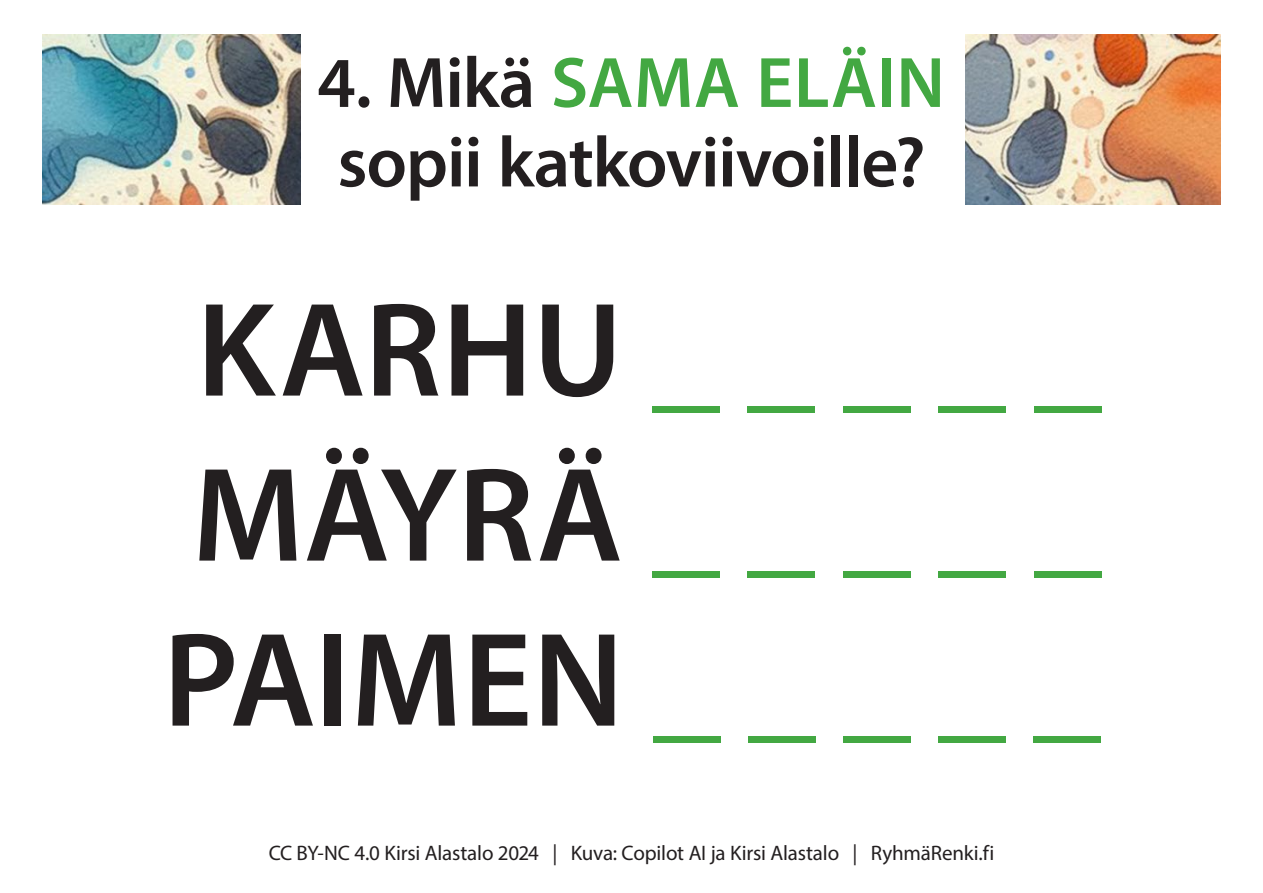
<style>
.page{position:relative;width:1263px;height:893px;background:#fff}
.page>*{position:absolute;margin:0;border:0;box-sizing:border-box;transform-origin:0 0}
.anagrammi{font:600 135px "Myriad Pro";color:#231f20}
.kysymys-iso{font:600 72px/79.5px "Myriad Pro";letter-spacing:-.015em;color:#231f20}
.t1{font:21px "Myriad Pro";letter-spacing:-.01em;color:#231f20}
.s1{color:#43a842}
</style>
<div class="page">
<img style="left:42px;top:34px;width:1178px;height:170px">
<div style="left:301px;top:20px;width:664px;height:211px;background:#fff"></div>
<p class="kysymys-iso" style="left:317px;top:41px;width:629px">4. Mikä <span class="s1">SAMA ELÄIN </span>sopii katkoviivoille?</p>
<p class="anagrammi" style="left:197px;top:264px;width:906px">KARHU <span class="s1">_ _ _ _ _</span></p>
<p class="anagrammi" style="left:192px;top:429px;width:911px">MÄYRÄ <span class="s1">_ _ _ _ _</span></p>
<p class="anagrammi" style="left:163px;top:594px;width:940px">PAIMEN <span class="s1">_ _ _ _ _</span></p>
<p class="t1" style="left:269px;top:840px;width:727px">CC BY-NC 4.0 Kirsi Alastalo 2024 | Kuva: Copilot AI ja Kirsi Alastalo | RyhmäRenki.fi</p>
</div>
